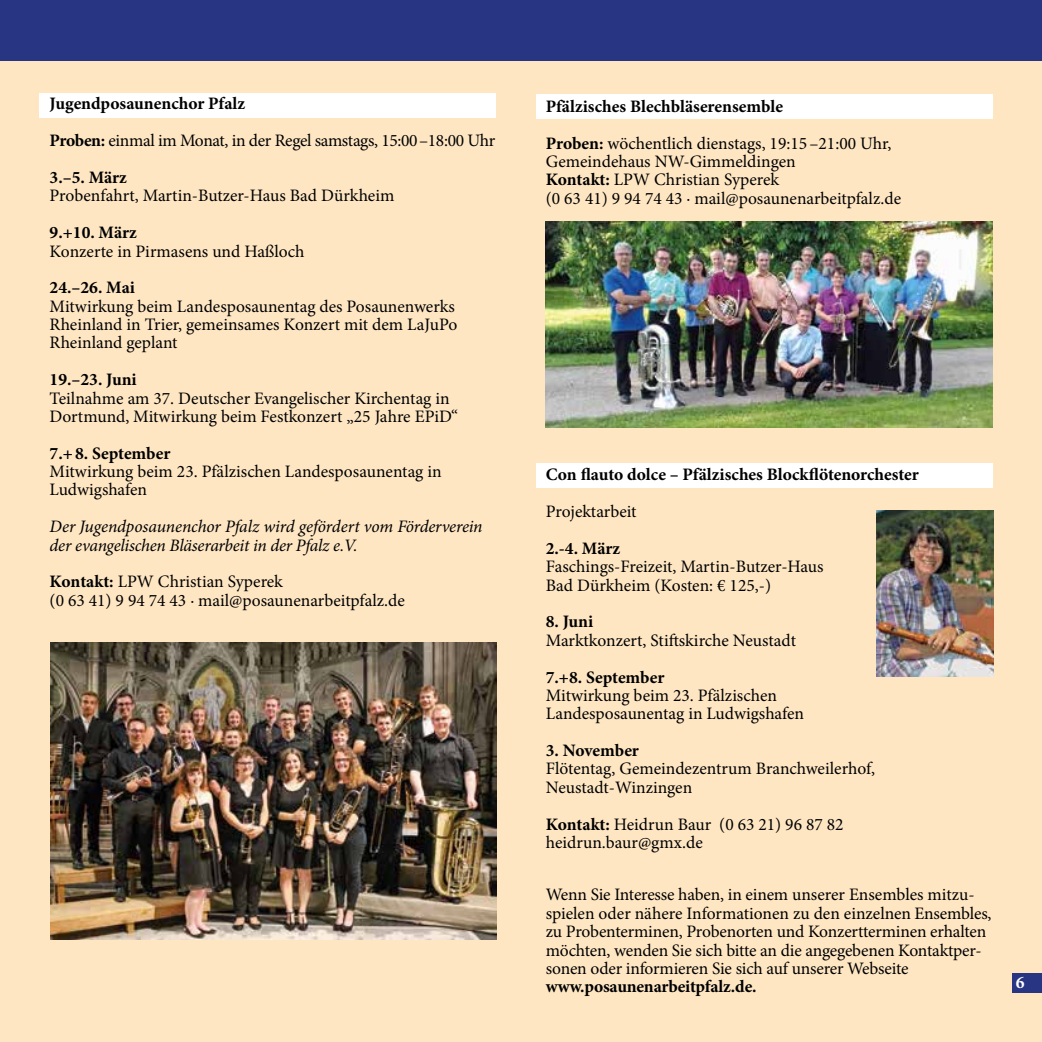
<style>
.page{position:relative;width:1042px;height:1042px;background:#fff}
.page>*{position:absolute;margin:0;border:0;box-sizing:border-box;transform-origin:0 0}
.t1{font:17.5px/18.4px "Minion Pro";letter-spacing:-.005em;color:#000}
.t2{font:700 17.5px/36.8px "Minion Pro";letter-spacing:-.005em;color:#000}
.t3{font:italic 17.5px/18.4px "Minion Pro";letter-spacing:-.01em;color:#000}
.t4{font:700 17.5px "Minion Pro";color:#fff}
.s1{font-weight:700}
.s2{font-weight:400}
</style>
<div class="page">
<div style="left:0;top:46px;width:1042px;height:996px;background:#fee6c3"></div>
<div style="left:1012px;top:973px;width:30px;height:20px;background:#283583"></div>
<div style="left:0;top:0;width:1042px;height:60px;background:#283583"></div>
<div style="left:40px;top:93px;width:456px;height:25px;background:#fff"></div>
<div style="left:536px;top:94px;width:456px;height:25px;background:#fff"></div>
<div style="left:536px;top:463px;width:456px;height:24px;background:#fff"></div>
<img style="left:50px;top:642px;width:446px;height:297px">
<img style="left:876px;top:511px;width:117px;height:165px">
<img style="left:546px;top:221px;width:446px;height:206px">
<p class="t1" style="left:50px;top:86px;width:447px;line-height:36.8px"><span class="s1">Jugendposaunenchor Pfalz<br>Proben:</span> einmal im Monat, in der Regel samstags, 15:00–18:00 Uhr<br><span class="s1">3.–5. März</span></p>
<p class="t1" style="left:50px;top:187px;width:346px">Probenfahrt, Martin-Butzer-Haus Bad Dürkheim</p>
<p class="t2" style="left:50px;top:214px;width:89px">9.+10. März</p>
<p class="t1" style="left:50px;top:242px;width:256px">Konzerte in Pirmasens und Haßloch</p>
<p class="t2" style="left:50px;top:269px;width:87px">24.–26. Mai</p>
<p class="t1" style="left:50px;top:297px;width:409px">Mitwirkung beim Landesposaunentag des Posaunenwerks<br>Rheinland in Trier, gemeinsames Konzert mit dem LaJuPo<br>Rheinland geplant</p>
<p class="t2" style="left:50px;top:361px;width:89px">19.–23. Juni</p>
<p class="t1" style="left:50px;top:389px;width:410px">Teilnahme am 37. Deutscher Evangelischer Kirchentag in<br>Dortmund, Mitwirkung beim Festkonzert „25 Jahre EPiD“</p>
<p class="t2" style="left:50px;top:434px;width:122px">7.+8. September</p>
<p class="t1" style="left:50px;top:462px;width:394px">Mitwirkung beim 23. Pfälzischen Landesposaunentag in<br>Ludwigshafen</p>
<p class="t3" style="left:50px;top:517px;width:434px">Der Jugendposaunenchor Pfalz wird gefördert vom Förderverein der evangelischen Bläserarbeit in der Pfalz e.V.</p>
<p class="t1" style="left:50px;top:573px;width:357px"><span class="s1">Kontakt:</span> LPW Christian Syperek<br>(0 63 41) 9 94 74 43 · mail@posaunenarbeitpfalz.de</p>
<p class="t2" style="left:546px;top:88px;width:347px">Pfälzisches Blechbläserensemble<br>Proben: <span class="s2">wöchentlich dienstags, 19:15–21:00 Uhr,</span></p>
<p class="t1" style="left:546px;top:152px;width:357px">Gemeindehaus NW-Gimmeldingen<br><span class="s1">Kontakt:</span> LPW Christian Syperek<br>(0 63 41) 9 94 74 43 · mail@posaunenarbeitpfalz.de</p>
<p class="t2" style="left:546px;top:456px;width:374px">Con flauto dolce – Pfälzisches Blockflötenorchester</p>
<p class="t1" style="left:546px;top:502px;width:92px">Projektarbeit</p>
<p class="t2" style="left:546px;top:530px;width:76px">2.-4. März</p>
<p class="t1" style="left:546px;top:557px;width:279px">Faschings-Freizeit, Martin-Butzer-Haus<br>Bad Dürkheim (Kosten: € 125,-)</p>
<p class="t2" style="left:546px;top:603px;width:49px">8. Juni</p>
<p class="t1" style="left:546px;top:631px;width:252px">Marktkonzert, Stiftskirche Neustadt</p>
<p class="t2" style="left:546px;top:658px;width:120px">7.+8. September</p>
<p class="t1" style="left:546px;top:686px;width:260px">Mitwirkung beim 23. Pfälzischen<br>Landesposaunentag in Ludwigshafen</p>
<p class="t2" style="left:546px;top:732px;width:95px">3. November</p>
<p class="t1" style="left:546px;top:760px;width:331px">Flötentag, Gemeindezentrum Branchweilerhof,<br>Neustadt-Winzingen</p>
<p class="t1" style="left:546px;top:815px;width:299px"><span class="s1">Kontakt:</span> Heidrun Baur (0 63 21) 96 87 82 heidrun.baur@gmx.de</p>
<p class="t1" style="left:546px;top:886px;width:447px">Wenn Sie Interesse haben, in einem unserer Ensembles mitzu&shy;spielen oder nähere Informationen zu den einzelnen Ensembles, zu Probenterminen, Probenorten und Konzertterminen erhalten möchten, wenden Sie sich bitte an die angegebenen Kontaktper&shy;sonen oder informieren Sie sich auf unserer Webseite</p>
<p class="t2" style="left:546px;top:968px;width:212px">www.posaunenarbeitpfalz.de.</p>
<p class="t4" style="left:1016px;top:970px;width:10px">6</p>
</div>
